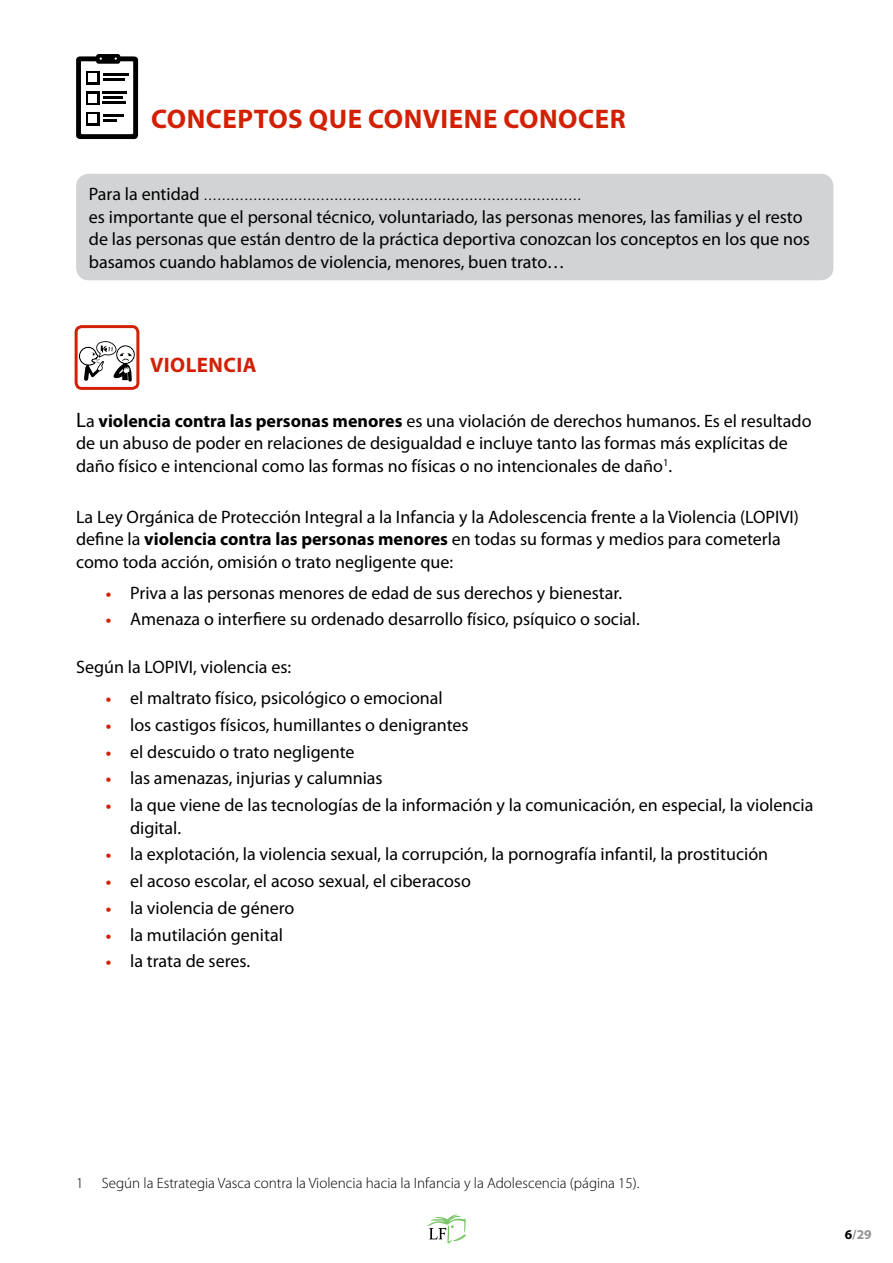
<style>
.page{position:relative;width:893px;height:1263px;background:#fff}
.page>*{position:absolute;margin:0;border:0;box-sizing:border-box;transform-origin:0 0}
.TIT_GORRI_16_pt{font:700 27px "Myriad Pro";letter-spacing:.02em;color:#d22004}
.TIT_GORRI{font:700 21px "Myriad Pro";letter-spacing:.02em;color:#d22004}
.TXT_CAST{font:18px/22.5px "Myriad Pro";color:#000}
.TXT_CAST2{font:300 15px "Myriad Pro";color:#000}
.t1{font:13.5px "Myriad Pro";color:#000}
.t2{font:700 13.5px "Myriad Pro";color:#939598}
.s1{font-size:18px}
.s2{font-size:21px}
.s3{font-weight:700}
.s4{font-weight:700;font-size:16.5px;color:#d22004}
.s5{color:#000}
</style>
<div class="page">
<svg style="left:427px;top:1214px;width:39px;height:29px"></svg>
<div style="left:76px;top:174px;width:757px;height:106px;background:#d1d3d4;border-radius:13px"></div>
<div style="left:75px;top:325px;width:64px;height:65px;border:3px solid #d22004;border-radius:6px"></div>
<svg style="left:79px;top:341px;width:56px;height:41px"></svg>
<svg style="left:76px;top:54px;width:62px;height:85px"></svg>
<div style="left:88px;top:115px;width:9px;height:8px;background:#fff"></div>
<div style="left:88px;top:73px;width:9px;height:9px;background:#fff"></div>
<div style="left:88px;top:94px;width:9px;height:9px;background:#fff"></div>
<p class="TIT_GORRI_16_pt" style="left:151px;top:104px;width:476px">CONCEPTOS QUE CONVIENE CONOCER</p>
<p class="t1" style="left:89px;top:188px;width:494px"><span class="s1">Para la entidad</span> …………………………………………………………………………</p>
<p class="TXT_CAST" style="left:89px;top:206px;width:723px">es importante que el personal técnico, voluntariado, las personas menores, las familias y el resto de las personas que están dentro de la práctica deportiva conozcan los conceptos en los que nos basamos cuando hablamos de violencia, menores, buen trato…</p>
<p class="TIT_GORRI" style="left:150px;top:353px;width:108px">VIOLENCIA</p>
<p class="TXT_CAST" style="left:76px;top:410px;width:737px"><span class="s2">L</span>a <span class="s3">violencia contra las personas menores</span> es una violación de derechos humanos. Es el resultado de un abuso de poder en relaciones de desigualdad e incluye tanto las formas más explícitas de daño físico e intencional como las formas no físicas o no intencionales de daño<sup>1</sup>.</p>
<p class="TXT_CAST" style="left:76px;top:506px;width:724px">La Ley Orgánica de Protección Integral a la Infancia y la Adolescencia frente a la Violencia (LOPIVI) define la <span class="s3">violencia contra las personas menores</span> en todas su formas y medios para cometerla como toda acción, omisión o trato negligente que:</p>
<p class="TXT_CAST" style="left:106px;top:582px;width:518px"><span class="s4">•</span> Priva a las personas menores de edad de sus derechos y bienestar.</p>
<p class="TXT_CAST" style="left:106px;top:608px;width:535px"><span class="s4">•</span> Amenaza o interfiere su ordenado desarrollo físico, psíquico o social.</p>
<p class="TXT_CAST" style="left:76px;top:656px;width:217px">Según la LOPIVI, violencia es:</p>
<p class="TXT_CAST" style="left:106px;top:687px;width:338px"><span class="s4">•</span> el maltrato físico, psicológico o emocional</p>
<p class="TXT_CAST" style="left:106px;top:714px;width:364px"><span class="s4">•</span> los castigos físicos, humillantes o denigrantes</p>
<p class="TXT_CAST" style="left:106px;top:740px;width:250px"><span class="s4">•</span> el descuido o trato negligente</p>
<p class="TXT_CAST" style="left:106px;top:767px;width:278px"><span class="s4">•</span> las amenazas, injurias y calumnias</p>
<p class="TXT_CAST" style="left:130px;top:794px;width:685px;text-indent:-24px"><span class="s4">•</span> la que viene de las tecnologías de la información y la comunicación, en especial, la violencia digital.</p>
<p class="TXT_CAST" style="left:106px;top:843px;width:664px"><span class="s4">•</span> la explotación, la violencia sexual, la corrupción, la pornografía infantil, la prostitución</p>
<p class="TXT_CAST" style="left:106px;top:870px;width:367px"><span class="s4">•</span> el acoso escolar, el acoso sexual, el ciberacoso</p>
<p class="TXT_CAST" style="left:106px;top:897px;width:190px"><span class="s4">•</span> la violencia de género</p>
<p class="TXT_CAST" style="left:106px;top:923px;width:179px"><span class="s4">•</span> la mutilación genital</p>
<p class="TXT_CAST" style="left:106px;top:950px;width:146px"><span class="s4">•</span> la trata de seres.</p>
<p class="TXT_CAST2" style="left:76px;top:1175px;width:565px">1 Según la Estrategia Vasca contra la Violencia hacia la Infancia y la Adolescencia (página 15).</p>
<p class="t2" style="left:845px;top:1227px;width:28px"><span class="s5">6</span>/29</p>
</div>
